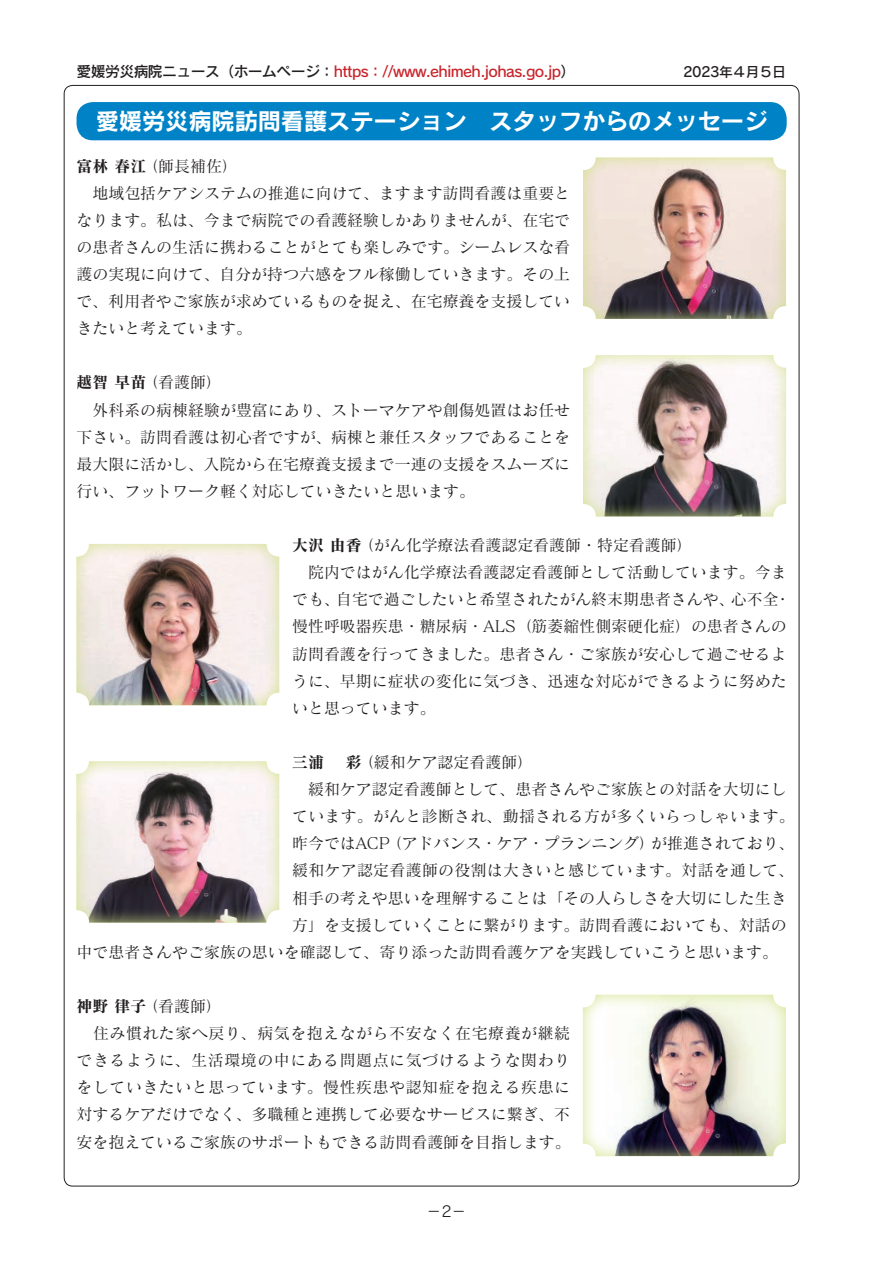
<style>
.page{position:relative;width:893px;height:1263px;background:#fff}
.page>*{position:absolute;margin:0;border:0;box-sizing:border-box;transform-origin:0 0}
.t1{font:23.4px "Rodin Pro B";letter-spacing:-.01em;color:#fff}
.t2{font:15.9px/27.2px "Matisse Pro M";color:#231f20}
.t3{font:15.9px/27.2px "Matisse Pro M";letter-spacing:.035em;color:#231f20}
.t4{font:15.9px "Matisse Pro M";letter-spacing:.02em;color:#231f20}
.t5{font:14.85px "Rodin Pro DB";letter-spacing:-.04em;color:#c8242b}
.t6{font:14.85px "Rodin Pro M";color:#231f20}
.t7{font:13.8px "Rodin Pro DB";letter-spacing:-.04em;color:#231f20}
.s1{color:#231f20}
.s2{font-family:"Matisse Pro B"}
</style>
<div class="page">
<div style="left:77px;top:102px;width:710px;height:38px;background:#0083c6;border-radius:16px"></div>
<img style="left:582px;top:994px;width:204px;height:163px">
<img style="left:76px;top:544px;width:204px;height:162px">
<svg style="left:76px;top:761px;width:204px;height:162px"></svg>
<img style="left:583px;top:355px;width:203px;height:162px">
<img style="left:583px;top:157px;width:203px;height:162px">
<p class="t5" style="left:77px;top:61px;width:500px"><span class="s1">愛媛労災病院ニュース（ホームページ：</span>https：//www.ehimeh.johas.go.jp<span class="s1">）</span></p>
<p class="t7" style="left:683px;top:63px;width:104px">2023年４月５日</p>
<h1 class="t1" style="left:96px;top:105px;width:673px">愛媛労災病院訪問看護ステーション　スタッフからのメッセージ</h1>
<p class="t2" style="left:77px;top:152px;width:495px"><span class="s2">富林 春江</span>（師長補佐）<br>　地域包括ケアシステムの推進に向けて、ますます訪問看護は重要となります。私は、今まで病院での看護経験しかありませんが、在宅での患者さんの生活に携わることがとても楽しみです。シームレスな看護の実現に向けて、自分が持つ六感をフル稼働していきます。その上で、利用者やご家族が求めているものを捉え、在宅療養を支援していきたいと考えています。</p>
<p class="t2" style="left:77px;top:369px;width:495px"><span class="s2">越智 早苗</span>（看護師）<br>　外科系の病棟経験が豊富にあり、ストーマケアや創傷処置はお任せ下さい。訪問看護は初心者ですが、病棟と兼任スタッフであることを最大限に活かし、入院から在宅療養支援まで一連の支援をスムーズに行い、フットワーク軽く対応していきたいと思います。</p>
<p class="t2" style="left:292px;top:531px;width:500px"><span class="s2">大沢 由香</span>（がん化学療法看護認定看護師・特定看護師）<br>　院内ではがん化学療法看護認定看護師として活動しています。今までも、自宅で過ごしたいと希望されたがん終末期患者さんや、心不全・慢性呼吸器疾患・糖尿病・ALS（筋萎縮性側索硬化症）の患者さんの訪問看護を行ってきました。患者さん・ご家族が安心して過ごせるように、早期に症状の変化に気づき、迅速な対応ができるように努めたいと思っています。</p>
<p class="t2" style="left:292px;top:748px;width:243px"><span class="s2">三浦 　彩</span>（緩和ケア認定看護師）</p>
<p class="t2" style="left:292px;top:775px;width:496px">　緩和ケア認定看護師として、患者さんやご家族との対話を大切にし</p>
<p class="t4" style="left:292px;top:806px;width:504px">ています。がんと診断され、動揺される方が多くいらっしゃいます。</p>
<p class="t2" style="left:292px;top:829px;width:504px">昨今ではACP（アドバンス・ケア・プランニング）が推進されており、</p>
<p class="t4" style="left:292px;top:860px;width:504px">緩和ケア認定看護師の役割は大きいと感じています。対話を通して、</p>
<p class="t2" style="left:292px;top:884px;width:496px">相手の考えや思いを理解することは「その人らしさを大切にした生き</p>
<p class="t2" style="left:292px;top:911px;width:496px">方」を支援していくことに繋がります。訪問看護においても、対話の</p>
<p class="t2" style="left:77px;top:938px;width:703px">中で患者さんやご家族の思いを確認して、寄り添った訪問看護ケアを実践していこうと思います。</p>
<p class="t3" style="left:77px;top:992px;width:496px"><span class="s2">神野 律子</span>（看護師）<br>　住み慣れた家へ戻り、病気を抱えながら不安なく在宅療養が継続できるように、生活環境の中にある問題点に気づけるような関わりをしていきたいと思っています。慢性疾患や認知症を抱える疾患に対するケアだけでなく、多職種と連携して必要なサービスに繋ぎ、不安を抱えているご家族のサポートもできる訪問看護師を目指します。</p>
<p class="t6" style="left:426px;top:1201px;width:42px">−2−</p>
</div>
